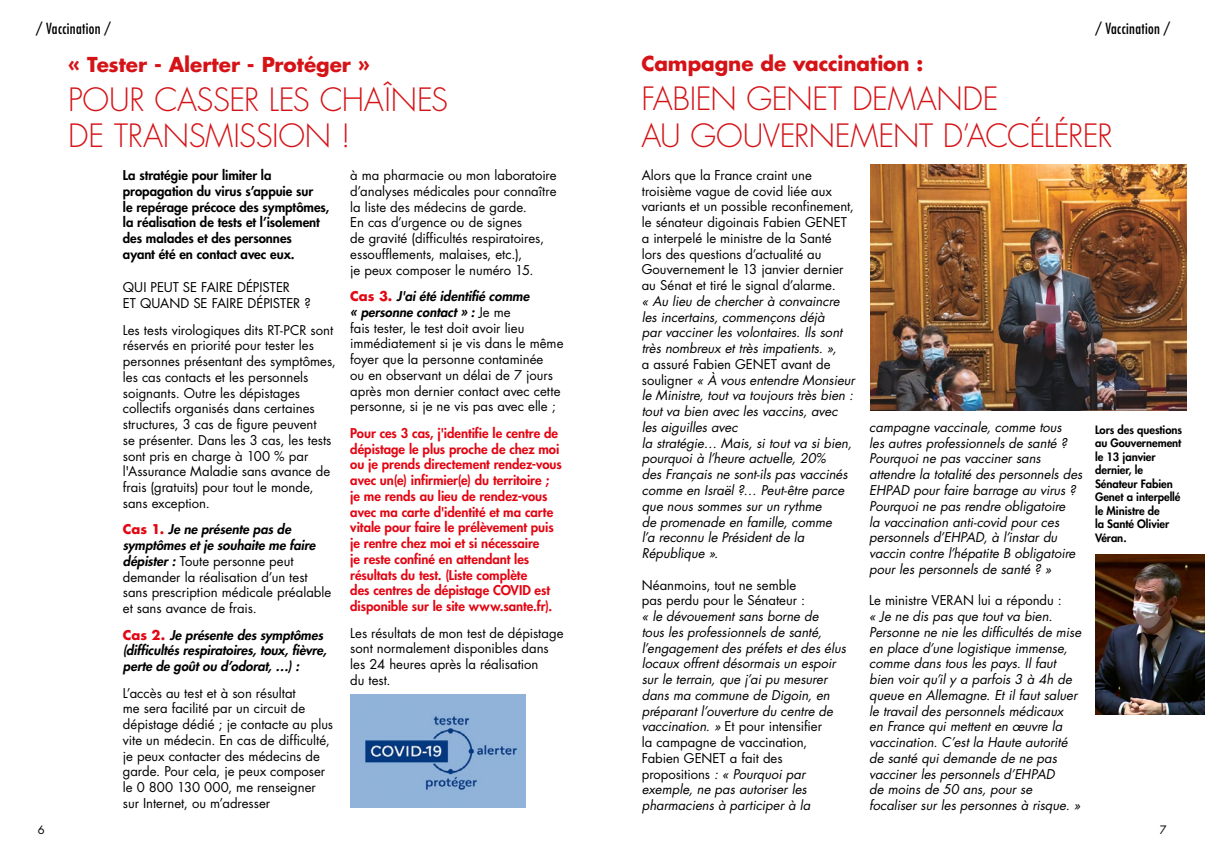
<style>
.page{position:relative;width:1205px;height:851px;background:#fff}
.page>*{position:absolute;margin:0;border:0;box-sizing:border-box;transform-origin:0 0}
.t1{font:300 31.25px/36.2px "Futura Std";letter-spacing:-.015em;color:#d51317}
.t2{font:700 20px "Futura Std";letter-spacing:-.005em;color:#d51317}
.t3{font:condensed 15px "Futura Std";letter-spacing:.025em;color:#000}
.t4{font:13.12px/15.8px "Futura Std";color:#000}
.t5{font:italic 13.12px/15.8px "Futura Std";color:#000}
.t6{font:800 13.12px/15.8px "Futura Std";color:#e30613}
.t7{font:800 13.12px/15.8px "Futura Std";color:#000}
.t8{font:italic 800 13.12px/15.8px "Futura Std";color:#000}
.t9{font:800 11.25px/13.5px "Futura Std";letter-spacing:-.005em;color:#000}
.t10{font:11.25px "Futura Std";color:#000}
.s1{font-weight:700;color:#e30613}
.s2{font-weight:800;font-style:italic}
.s3{font-weight:700;font-style:normal;color:#e30613}
.s4{font-style:normal}
</style>
<div class="page">
<img style="left:870px;top:165px;width:317px;height:245px">
<img style="left:351px;top:694px;width:174px;height:113px">
<img style="left:1095px;top:554px;width:110px;height:160px">
<p class="t3" style="left:36px;top:19px;width:76px">/ Vaccination /</p>
<h2 class="t2" style="left:68px;top:52px;width:303px">« Tester - Alerter - Protéger »</h2>
<h1 class="t1" style="left:68px;top:82px;width:381px">POUR CASSER LES CHAÎNES<br>DE TRANSMISSION !</h1>
<p class="t10" style="left:38px;top:822px;width:8px">6</p>
<p class="t7" style="left:123px;top:167px;width:208px">La stratégie pour limiter la propagation du virus s’appuie sur<br>le repérage précoce des symptômes, la réalisation de tests et l’isolement des malades et des personnes<br>ayant été en contact avec eux.</p>
<p class="t4" style="left:123px;top:280px;width:189px">QUI PEUT SE FAIRE DÉPISTER<br>ET QUAND SE FAIRE DÉPISTER ?</p>
<p class="t4" style="left:123px;top:322px;width:215px">Les tests virologiques dits RT-PCR sont réservés en priorité pour tester les personnes présentant des symptômes, les cas contacts et les personnels soignants. Outre les dépistages collectifs organisés dans certaines structures, 3 cas de figure peuvent<br>se présenter. Dans les 3 cas, les tests sont pris en charge à 100 % par l'Assurance Maladie sans avance de frais (gratuits) pour tout le monde, sans exception.</p>
<p class="t4" style="left:123px;top:521px;width:210px"><span class="s1">Cas 1.</span> <span class="s2">Je ne présente pas de symptômes et je souhaite me faire dépister :</span> Toute personne peut demander la réalisation d’un test sans prescription médicale préalable et sans avance de frais.</p>
<p class="t8" style="left:123px;top:627px;width:205px"><span class="s3">Cas 2.</span> Je présente des symptômes (difficultés respiratoires, toux, fièvre, perte de goût ou d’odorat, …) :</p>
<p class="t4" style="left:123px;top:684px;width:212px">L’accès au test et à son résultat<br>me sera facilité par un circuit de dépistage dédié ; je contacte au plus vite un médecin. En cas de difficulté, je peux contacter des médecins de garde. Pour cela, je peux composer le 0 800 130 000, me renseigner sur Internet, ou m’adresser</p>
<p class="t4" style="left:350px;top:167px;width:208px">à ma pharmacie ou mon laboratoire d’analyses médicales pour connaître la liste des médecins de garde.<br>En cas d’urgence ou de signes<br>de gravité (difficultés respiratoires, essoufflements, malaises, etc.),<br>je peux composer le numéro 15.</p>
<p class="t4" style="left:350px;top:288px;width:215px"><span class="s1">Cas 3.</span> <span class="s2">J'ai été identifié comme<br>« personne contact » :</span> Je me<br>fais tester, le test doit avoir lieu immédiatement si je vis dans le même foyer que la personne contaminée<br>ou en observant un délai de 7 jours après mon dernier contact avec cette personne, si je ne vis pas avec elle ;</p>
<p class="t6" style="left:350px;top:425px;width:213px">Pour ces 3 cas, j'identifie le centre de dépistage le plus proche de chez moi ou je prends directement rendez-vous avec un(e) infirmier(e) du territoire ; je me rends au lieu de rendez-vous avec ma carte d'identité et ma carte vitale pour faire le prélèvement puis je rentre chez moi et si nécessaire<br>je reste confiné en attendant les résultats du test. (Liste complète<br>des centres de dépistage COVID est disponible sur le site www.sante.fr).</p>
<p class="t4" style="left:350px;top:625px;width:215px">Les résultats de mon test de dépistage sont normalement disponibles dans les 24 heures après la réalisation<br>du test.</p>
<p class="t3" style="left:1095px;top:19px;width:76px">/ Vaccination /</p>
<h2 class="t2" style="left:641px;top:51px;width:283px">Campagne de vaccination :</h2>
<h1 class="t1" style="left:641px;top:82px;width:473px">FABIEN GENET DEMANDE<br>AU GOUVERNEMENT D’ACCÉLÉRER</h1>
<p class="t4" style="left:642px;top:167px;width:214px">Alors que la France craint une troisième vague de covid liée aux variants et un possible reconfinement, le sénateur digoinais Fabien GENET a interpelé le ministre de la Santé lors des questions d’actualité au Gouvernement le 13 janvier dernier au Sénat et tiré le signal d’alarme.</p>
<p class="t5" style="left:642px;top:293px;width:202px">« Au lieu de chercher à convaincre les incertains, commençons déjà par vacciner les volontaires. Ils sont très nombreux et très impatients. »,</p>
<p class="t5" style="left:642px;top:356px;width:215px"><span class="s4">a assuré Fabien GENET avant de souligner</span> « À vous entendre Monsieur le Ministre, tout va toujours très bien : tout va bien avec les vaccins, avec les aiguilles avec<br>la stratégie… Mais, si tout va si bien, pourquoi à l’heure actuelle, 20%<br>des Français ne sont-ils pas vaccinés comme en Israël ?… Peut-être parce que nous sommes sur un rythme<br>de promenade en famille, comme<br>l’a reconnu le Président de la<br>République ».</p>
<p class="t4" style="left:642px;top:577px;width:165px">Néanmoins, tout ne semble pas perdu pour le Sénateur :</p>
<p class="t5" style="left:642px;top:608px;width:206px">« le dévouement sans borne de<br>tous les professionnels de santé, l’engagement des préfets et des élus locaux offrent désormais un espoir sur le terrain, que j’ai pu mesurer dans ma commune de Digoin, en préparant l’ouverture du centre de vaccination. » <span class="s4">Et pour intensifier<br>la campagne de vaccination,<br>Fabien GENET a fait des propositions</span> : « Pourquoi par exemple, ne pas autoriser les pharmaciens à participer à la</p>
<p class="t5" style="left:869px;top:419px;width:215px">campagne vaccinale, comme tous<br>les autres professionnels de santé ?<br>Pourquoi ne pas vacciner sans attendre la totalité des personnels des EHPAD pour faire barrage au virus ?<br>Pourquoi ne pas rendre obligatoire<br>la vaccination anti-covid pour ces personnels d’EHPAD, à l’instar du vaccin contre l’hépatite B obligatoire pour les personnels de santé ? »</p>
<p class="t4" style="left:869px;top:592px;width:194px">Le ministre VERAN lui a répondu :</p>
<p class="t5" style="left:869px;top:608px;width:213px">« Je ne dis pas que tout va bien.<br>Personne ne nie les difficultés de mise en place d’une logistique immense, comme dans tous les pays. Il faut bien voir qu’il y a parfois 3 à 4h de queue en Allemagne. Et il faut saluer le travail des personnels médicaux<br>en France qui mettent en œuvre la vaccination. C’est la Haute autorité de santé qui demande de ne pas vacciner les personnels d’EHPAD<br>de moins de 50 ans, pour se focaliser sur les personnes à risque. »</p>
<p class="t9" style="left:1095px;top:423px;width:88px">Lors des questions au Gouvernement le 13 janvier dernier, le<br>Sénateur Fabien<br>Genet a interpellé le Ministre de<br>la Santé Olivier<br>Véran.</p>
<p class="t10" style="left:1160px;top:822px;width:8px">7</p>
</div>
